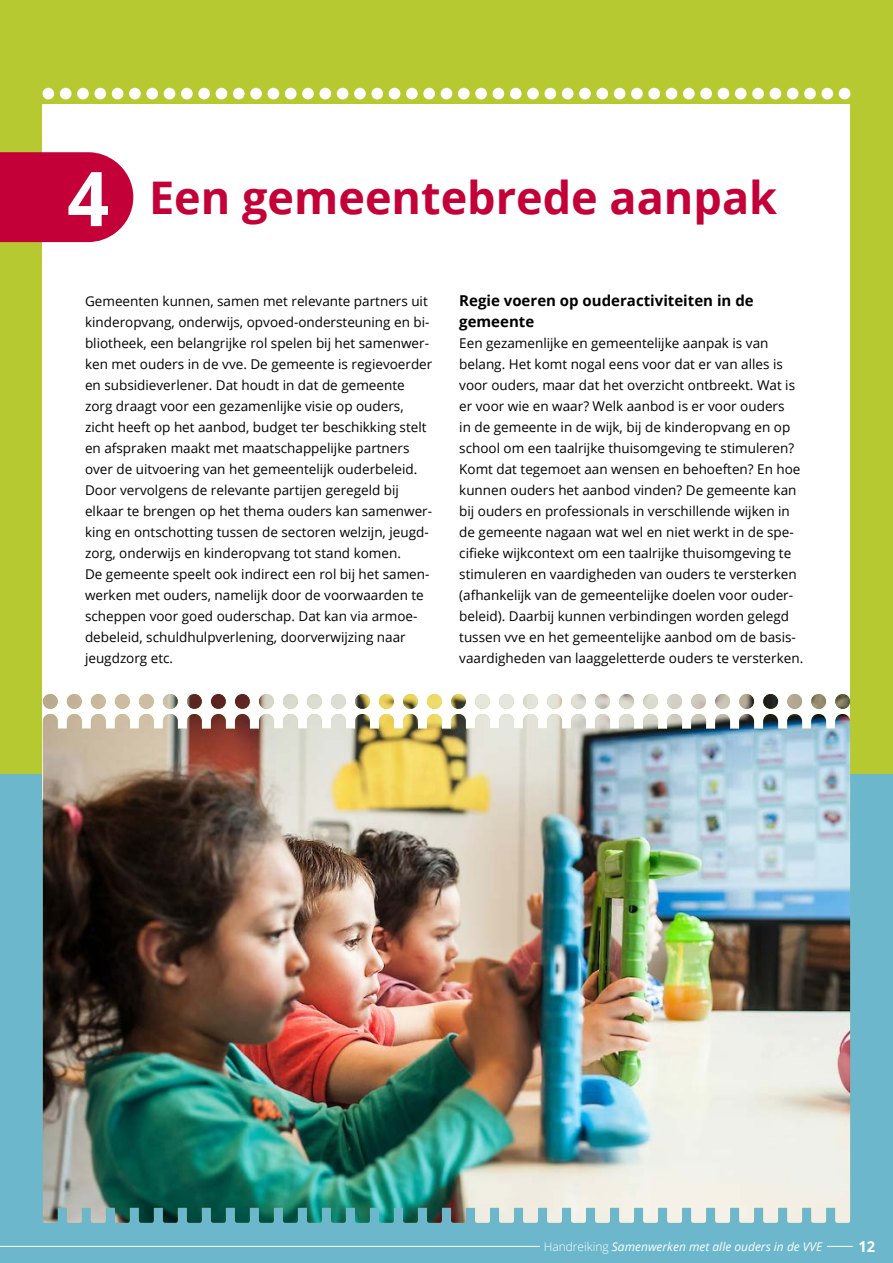
<style>
.page{position:relative;width:893px;height:1263px;background:#b6c930}
.page>*{position:absolute;margin:0;border:0;box-sizing:border-box;transform-origin:0 0}
.t1{font:700 75.6px "Open Sans";color:#fff}
.t2{font:700 45px "Open Sans";color:#c30038}
.t3{font:700 15px/21px "Open Sans";color:#000}
.t4{font:700 15px "Open Sans";color:#fff}
.t5{font:13.5px/21px "Open Sans";color:#000}
.t6{font:italic 12px "Open Sans";color:#fff}
.s1{font-weight:300;font-style:normal}
</style>
<div class="page">
<div style="left:0;top:774px;width:893px;height:489px;background:#6cb7cb"></div>
<div style="left:43px;top:104px;width:807px;height:695px;background:#fff"></div>
<hr style="left:0;top:1246px;width:853px;height:1px;background:#fff">
<div style="left:540px;top:1242px;width:286px;height:9px;background:#6cb7cb"></div>
<svg style="left:0;top:152px;width:133px;height:90px"></svg>
<div style="left:43px;top:88px;width:11px;height:11px;background:#fff;border-radius:50%"></div>
<div style="left:60px;top:88px;width:12px;height:11px;background:#fff;border-radius:50%"></div>
<div style="left:77px;top:88px;width:12px;height:11px;background:#fff;border-radius:50%"></div>
<div style="left:94px;top:88px;width:12px;height:11px;background:#fff;border-radius:50%"></div>
<div style="left:112px;top:88px;width:11px;height:11px;background:#fff;border-radius:50%"></div>
<div style="left:129px;top:88px;width:12px;height:11px;background:#fff;border-radius:50%"></div>
<div style="left:146px;top:88px;width:12px;height:11px;background:#fff;border-radius:50%"></div>
<div style="left:164px;top:88px;width:11px;height:11px;background:#fff;border-radius:50%"></div>
<div style="left:181px;top:88px;width:12px;height:11px;background:#fff;border-radius:50%"></div>
<div style="left:198px;top:88px;width:12px;height:11px;background:#fff;border-radius:50%"></div>
<div style="left:216px;top:88px;width:11px;height:11px;background:#fff;border-radius:50%"></div>
<div style="left:233px;top:88px;width:12px;height:11px;background:#fff;border-radius:50%"></div>
<div style="left:250px;top:88px;width:12px;height:11px;background:#fff;border-radius:50%"></div>
<div style="left:268px;top:88px;width:11px;height:11px;background:#fff;border-radius:50%"></div>
<div style="left:285px;top:88px;width:12px;height:11px;background:#fff;border-radius:50%"></div>
<div style="left:302px;top:88px;width:12px;height:11px;background:#fff;border-radius:50%"></div>
<div style="left:319px;top:88px;width:12px;height:11px;background:#fff;border-radius:50%"></div>
<div style="left:337px;top:88px;width:11px;height:11px;background:#fff;border-radius:50%"></div>
<div style="left:354px;top:88px;width:12px;height:11px;background:#fff;border-radius:50%"></div>
<div style="left:371px;top:88px;width:12px;height:11px;background:#fff;border-radius:50%"></div>
<div style="left:389px;top:88px;width:11px;height:11px;background:#fff;border-radius:50%"></div>
<div style="left:406px;top:88px;width:12px;height:11px;background:#fff;border-radius:50%"></div>
<div style="left:423px;top:88px;width:12px;height:11px;background:#fff;border-radius:50%"></div>
<div style="left:441px;top:88px;width:11px;height:11px;background:#fff;border-radius:50%"></div>
<div style="left:458px;top:88px;width:12px;height:11px;background:#fff;border-radius:50%"></div>
<div style="left:475px;top:88px;width:12px;height:11px;background:#fff;border-radius:50%"></div>
<div style="left:493px;top:88px;width:11px;height:11px;background:#fff;border-radius:50%"></div>
<div style="left:510px;top:88px;width:12px;height:11px;background:#fff;border-radius:50%"></div>
<div style="left:527px;top:88px;width:12px;height:11px;background:#fff;border-radius:50%"></div>
<div style="left:544px;top:88px;width:12px;height:11px;background:#fff;border-radius:50%"></div>
<div style="left:562px;top:88px;width:11px;height:11px;background:#fff;border-radius:50%"></div>
<div style="left:579px;top:88px;width:12px;height:11px;background:#fff;border-radius:50%"></div>
<div style="left:596px;top:88px;width:12px;height:11px;background:#fff;border-radius:50%"></div>
<div style="left:614px;top:88px;width:11px;height:11px;background:#fff;border-radius:50%"></div>
<div style="left:631px;top:88px;width:12px;height:11px;background:#fff;border-radius:50%"></div>
<div style="left:648px;top:88px;width:12px;height:11px;background:#fff;border-radius:50%"></div>
<div style="left:666px;top:88px;width:11px;height:11px;background:#fff;border-radius:50%"></div>
<div style="left:683px;top:88px;width:12px;height:11px;background:#fff;border-radius:50%"></div>
<div style="left:700px;top:88px;width:12px;height:11px;background:#fff;border-radius:50%"></div>
<div style="left:718px;top:88px;width:11px;height:11px;background:#fff;border-radius:50%"></div>
<div style="left:735px;top:88px;width:12px;height:11px;background:#fff;border-radius:50%"></div>
<div style="left:752px;top:88px;width:12px;height:11px;background:#fff;border-radius:50%"></div>
<div style="left:769px;top:88px;width:12px;height:11px;background:#fff;border-radius:50%"></div>
<div style="left:787px;top:88px;width:11px;height:11px;background:#fff;border-radius:50%"></div>
<div style="left:804px;top:88px;width:12px;height:11px;background:#fff;border-radius:50%"></div>
<div style="left:821px;top:88px;width:12px;height:11px;background:#fff;border-radius:50%"></div>
<div style="left:839px;top:88px;width:11px;height:11px;background:#fff;border-radius:50%"></div>
<img style="left:43px;top:694px;width:807px;height:529px">
<img style="left:259px;top:694px;width:591px;height:15px">
<h1 class="t1" style="left:67px;top:145px;width:43px">4</h1>
<h2 class="t2" style="left:149px;top:166px;width:629px">Een gemeentebrede aanpak</h2>
<p class="t5" style="left:85px;top:290px;width:349px">Gemeenten kunnen, samen met relevante partners uit kinderopvang, onderwijs, opvoed-ondersteuning en bi&shy;bliotheek, een belangrijke rol spelen bij het samenwer&shy;ken met ouders in de vve. De gemeente is regievoerder en subsidieverlener. Dat houdt in dat de gemeente zorg draagt voor een gezamenlijke visie op ouders, zicht heeft op het aanbod, budget ter beschikking stelt en afspraken maakt met maatschappelijke partners over de uitvoering van het gemeentelijk ouderbeleid.<br>Door vervolgens de relevante partijen geregeld bij elkaar te brengen op het thema ouders kan samenwer&shy;king en ontschotting tussen de sectoren welzijn, jeugd&shy;zorg, onderwijs en kinderopvang tot stand komen.<br>De gemeente speelt ook indirect een rol bij het samen&shy;werken met ouders, namelijk door de voorwaarden te scheppen voor goed ouderschap. Dat kan via armoe&shy;debeleid, schuldhulpverlening, doorverwijzing naar jeugdzorg etc.</p>
<p class="t3" style="left:459px;top:290px;width:296px">Regie voeren op ouderactiviteiten in de gemeente</p>
<p class="t5" style="left:459px;top:332px;width:345px">Een gezamenlijke en gemeentelijke aanpak is van belang. Het komt nogal eens voor dat er van alles is voor ouders, maar dat het overzicht ontbreekt. Wat is er voor wie en waar? Welk aanbod is er voor ouders<br>in de gemeente in de wijk, bij de kinderopvang en op school om een taalrijke thuisomgeving te stimuleren?<br>Komt dat tegemoet aan wensen en behoeften? En hoe kunnen ouders het aanbod vinden? De gemeente kan bij ouders en professionals in verschillende wijken in de gemeente nagaan wat wel en niet werkt in de spe&shy;cifieke wijkcontext om een taalrijke thuisomgeving te stimuleren en vaardigheden van ouders te versterken (afhankelijk van de gemeentelijke doelen voor ouder&shy;beleid). Daarbij kunnen verbindingen worden gelegd tussen vve en het gemeentelijke aanbod om de basis&shy;vaardigheden van laaggeletterde ouders te versterken.</p>
<p class="t6" style="left:544px;top:1238px;width:280px"><span class="s1">Handreiking</span> Samenwerken met alle ouders in de VVE</p>
<p class="t4" style="left:858px;top:1236px;width:18px">12</p>
</div>
